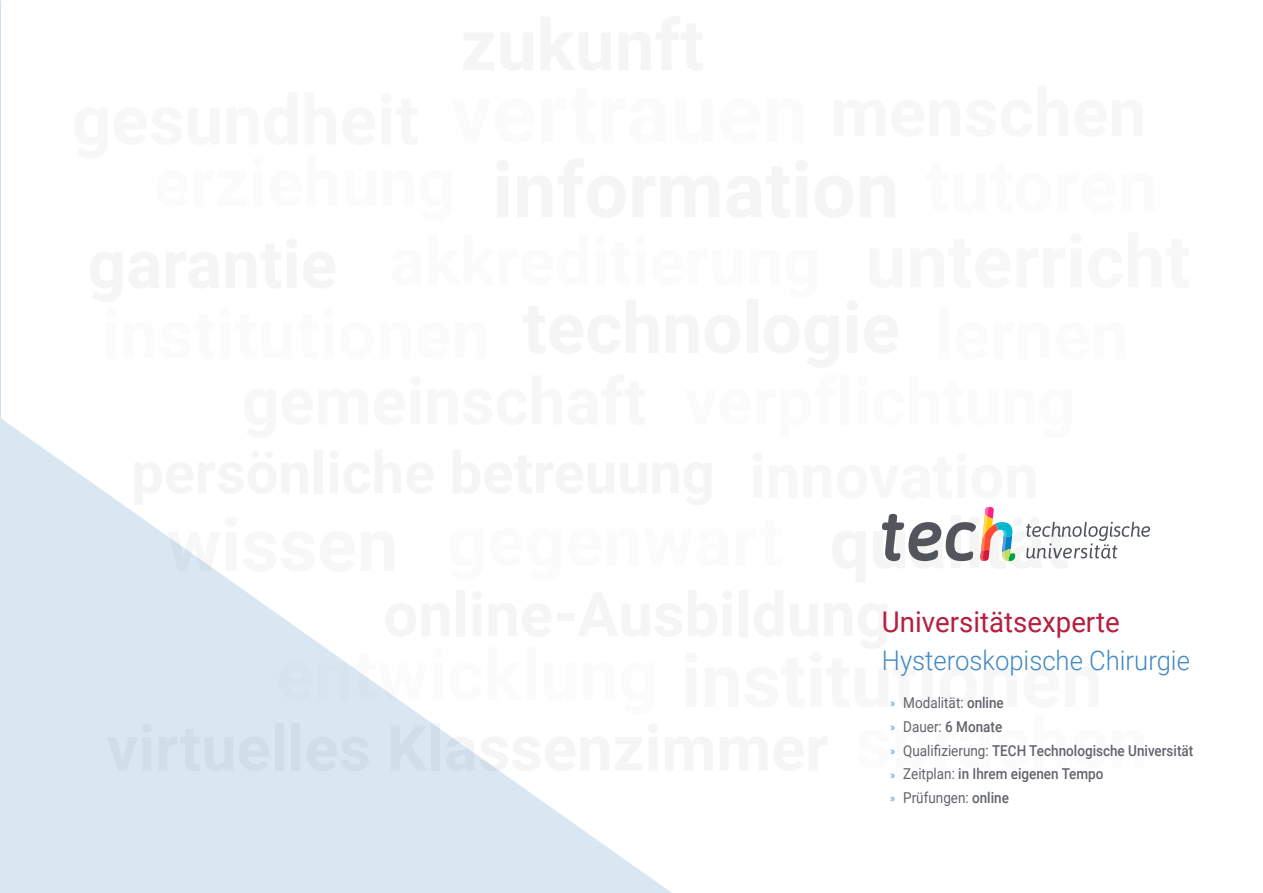
<style>
.page{position:relative;width:1263px;height:893px;background:#fff}
.page>*{position:absolute;margin:0;border:0;box-sizing:border-box;transform-origin:0 0}
.t1{font:28.5px "Roboto";color:#b61f3f}
.t2{font:300 27px "Roboto";color:#4089c5;scale:.95 1}
.t3{font:500 15px/23.7px "Roboto";color:#61646a;scale:.9 1}
.s1{font-family:"Myriad Pro";font-weight:400;font-size:12px;color:#4089c5}
.s2{font-weight:400}
</style>
<div class="page">
<div style="left:747px;top:299px;width:10px;height:54px;background:#f5f5f5"></div>
<div style="left:939px;top:308px;width:10px;height:51px;background:#fbfbfb"></div>
<div style="left:841px;top:375px;width:9px;height:49px;background:#fbfbfb"></div>
<div style="left:739px;top:590px;width:9px;height:46px;background:#f5f5f5"></div>
<svg style="left:0;top:418px;width:672px;height:475px;fill:#deebf4"></svg>
<svg style="left:882px;top:507px;width:268px;height:55px"></svg>
<h1 class="t1" style="left:882px;top:602px;width:239px">Universitätsexperte</h1>
<h2 class="t2" style="left:882px;top:641px;width:326px">Hysteroskopische Chirurgie</h2>
<p class="t3" style="left:890px;top:690px;width:338px"><span class="s1">»</span> <span class="s2">Modalität:</span> online<br><span class="s1">»</span> <span class="s2">Dauer:</span> 6 Monate<br><span class="s1">»</span> <span class="s2">Qualifizierung:</span> TECH Technologische Universität <span class="s1">»</span> <span class="s2">Zeitplan:</span> in Ihrem eigenen Tempo<br><span class="s1">»</span> <span class="s2">Prüfungen:</span> online</p>
</div>
